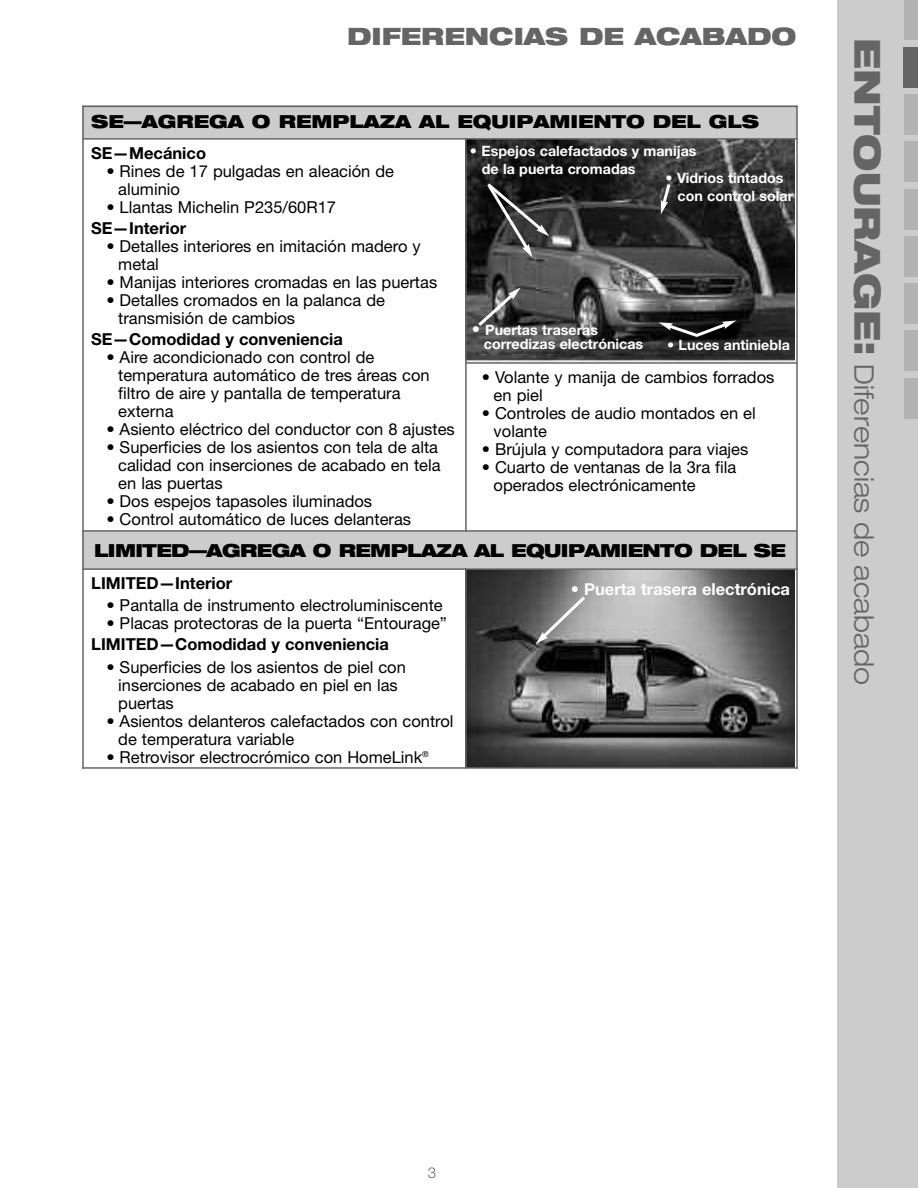
<style>
.page{position:relative;width:918px;height:1188px;background:#fff}
.page>*{position:absolute;margin:0;border:0;box-sizing:border-box;transform-origin:0 0}
.t1{font:300 expanded 27px "Helvetica Neue LT";color:#656565}
.t2{font:900 expanded 24px "Helvetica Neue LT";color:#656565}
.t3{font:900 expanded 18px "Helvetica Neue LT";letter-spacing:-.03em;color:#000}
.t4{font:900 expanded 18px "Helvetica Neue LT";color:#000}
.t5{font:16.5px/18px "Helvetica Neue";color:#000}
.t6{font:700 16.5px "Helvetica Neue";color:#000}
.t7{font:700 16.5px "Helvetica Neue";color:#fff}
.t8{font:300 15px "Helvetica Neue LT";color:#656565}
.t9{font:700 14.25px/18px "Helvetica Neue";color:#fff}
.s1{font-size:16.5px}
.s2{font-weight:900;font-size:36px}
</style>
<div class="page">
<div style="left:837px;top:0;width:81px;height:1188px;background:#ccc"></div>
<div style="left:903px;top:47px;width:15px;height:41px;background:#656565"></div>
<div style="left:904px;top:0;width:14px;height:40px;background:#b3b3b3"></div>
<div style="left:904px;top:94px;width:14px;height:41px;background:#b3b3b3"></div>
<div style="left:904px;top:142px;width:14px;height:40px;background:#b3b3b3"></div>
<div style="left:904px;top:189px;width:14px;height:41px;background:#b3b3b3"></div>
<div style="left:904px;top:236px;width:14px;height:41px;background:#b3b3b3"></div>
<div style="left:904px;top:284px;width:14px;height:40px;background:#b3b3b3"></div>
<div style="left:904px;top:331px;width:14px;height:40px;background:#b3b3b3"></div>
<div style="left:904px;top:378px;width:14px;height:40px;background:#b3b3b3"></div>
<div style="left:82px;top:106px;width:715px;height:33px;background:#ccc"></div>
<img style="left:467px;top:140px;width:328px;height:222px">
<div style="left:82px;top:531px;width:715px;height:38px;background:#ccc"></div>
<img style="left:467px;top:570px;width:327px;height:197px">
<hr style="left:82px;top:106px;width:2px;height:663px;background:#656565">
<hr style="left:465px;top:138px;width:2px;height:394px;background:#656565">
<hr style="left:465px;top:568px;width:2px;height:201px;background:#656565">
<hr style="left:796px;top:106px;width:2px;height:663px;background:#656565">
<hr style="left:82px;top:106px;width:716px;height:1px;background:#656565">
<hr style="left:82px;top:138px;width:716px;height:2px;background:#656565">
<hr style="left:465px;top:362px;width:333px;height:2px;background:#656565">
<hr style="left:82px;top:530px;width:716px;height:2px;background:#656565">
<hr style="left:82px;top:568px;width:716px;height:2px;background:#656565">
<hr style="left:82px;top:767px;width:716px;height:2px;background:#656565">
<svg style="left:475px;top:287px;width:46px;height:42px;background:#5a5a5a"></svg>
<svg style="left:659px;top:320px;width:77px;height:20px;background:#363636"></svg>
<svg style="left:484px;top:180px;width:65px;height:78px;background:#414141"></svg>
<svg style="left:660px;top:181px;width:13px;height:33px"></svg>
<svg style="left:536px;top:593px;width:52px;height:51px;background:#8d8d8d"></svg>
<h2 class="t2" style="left:347px;top:21px;width:451px">DIFERENCIAS DE ACABADO</h2>
<p class="t4" style="left:91px;top:110px;width:670px">SE—AGREGA O REMPLAZA AL EQUIPAMIENTO DEL GLS</p>
<p class="t6" style="left:91px;top:147px;width:116px">SE—Mecánico</p>
<p class="t5" style="left:118px;top:164px;width:277px;text-indent:-12px">• Rines de 17 pulgadas en aleación de aluminio</p>
<p class="t5" style="left:106px;top:200px;width:231px">• Llantas Michelin P235/60R17</p>
<p class="t6" style="left:91px;top:222px;width:96px">SE—Interior</p>
<p class="t5" style="left:118px;top:238px;width:304px;text-indent:-12px">• Detalles interiores en imitación madero y metal</p>
<p class="t5" style="left:106px;top:274px;width:332px">• Manijas interiores cromadas en las puertas</p>
<p class="t5" style="left:118px;top:292px;width:268px;text-indent:-12px">• Detalles cromados en la palanca de transmisión de cambios</p>
<p class="t6" style="left:91px;top:333px;width:253px">SE—Comodidad y conveniencia</p>
<p class="t5" style="left:118px;top:349px;width:313px;text-indent:-12px">• Aire acondicionado con control de temperatura automático de tres áreas con filtro de aire y pantalla de temperatura externa</p>
<p class="t5" style="left:106px;top:421px;width:350px">• Asiento eléctrico del conductor con 8 ajustes</p>
<p class="t5" style="left:118px;top:439px;width:324px;text-indent:-12px">• Superficies de los asientos con tela de alta calidad con inserciones de acabado en tela en las puertas</p>
<p class="t5" style="left:106px;top:493px;width:267px">• Dos espejos tapasoles iluminados</p>
<p class="t5" style="left:106px;top:511px;width:306px">• Control automático de luces delanteras</p>
<p class="t9" style="left:482px;top:143px;width:216px;text-indent:-12px">• Espejos calefactados y manijas de la puerta cromadas</p>
<p class="t9" style="left:678px;top:170px;width:117px;text-indent:-12px">• Vidrios tintados con control solar</p>
<p class="t9" style="left:484px;top:324px;width:161px;line-height:14.2px;text-indent:-12px"><span class="s1">•</span> Puertas traseras corredizas electrónicas</p>
<p class="t9" style="left:667px;top:337px;width:124px">• Luces antiniebla</p>
<p class="t5" style="left:494px;top:370px;width:282px;text-indent:-12px">• Volante y manija de cambios forrados en piel</p>
<p class="t5" style="left:494px;top:406px;width:264px;text-indent:-12px">• Controles de audio montados en el volante</p>
<p class="t5" style="left:482px;top:442px;width:268px">• Brújula y computadora para viajes</p>
<p class="t5" style="left:494px;top:460px;width:244px;text-indent:-12px">• Cuarto de ventanas de la 3ra fila operados electrónicamente</p>
<p class="t3" style="left:94px;top:539px;width:693px">LIMITED—AGREGA O REMPLAZA AL EQUIPAMIENTO DEL SE</p>
<p class="t6" style="left:91px;top:577px;width:143px">LIMITED—Interior</p>
<p class="t5" style="left:106px;top:598px;width:338px">• Pantalla de instrumento electroluminiscente</p>
<p class="t5" style="left:106px;top:616px;width:342px">• Placas protectoras de la puerta “Entourage”</p>
<p class="t6" style="left:91px;top:639px;width:299px">LIMITED—Comodidad y conveniencia</p>
<p class="t5" style="left:118px;top:660px;width:289px;text-indent:-12px">• Superficies de los asientos de piel con inserciones de acabado en piel en las puertas</p>
<p class="t5" style="left:118px;top:714px;width:337px;text-indent:-12px">• Asientos delanteros calefactados con control de temperatura variable</p>
<p class="t5" style="left:106px;top:750px;width:324px">• Retrovisor electrocrómico con HomeLink<sup>®</sup></p>
<p class="t7" style="left:571px;top:583px;width:221px">• Puerta trasera electrónica</p>
<h1 class="t1" style="left:880px;top:38px;width:648px;rotate:90deg"><span class="s2">ENTOURAGE:</span> Diferencias de acabado</h1>
<p class="t8" style="left:428px;top:1164px;width:10px">3</p>
</div>
